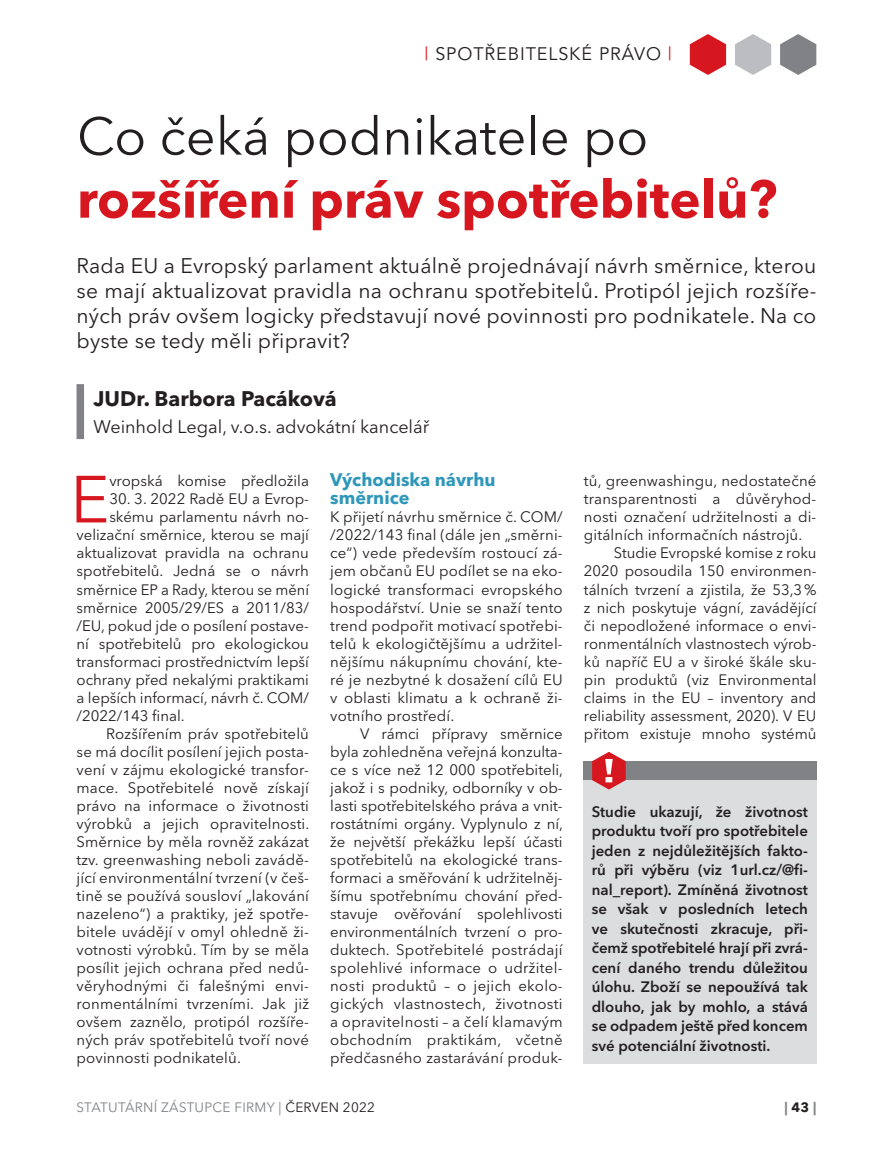
<style>
.page{position:relative;width:893px;height:1149px;background:#fff}
.page>*{position:absolute;margin:0;border:0;box-sizing:border-box;transform-origin:0 0}
.SZ_text_neodsazeny{font:65.85px "Avenir Next LT Pro";color:#d7171f}
.SZ_titul{font:700 52.5px/63px "Avenir Next LT Pro";color:#d7171f}
.SZ_souhrn{font:21px/25.2px "Avenir Next LT Pro";letter-spacing:.01em;color:#231f20;text-align:justify}
.SZ_autor{font:700 21px "Avenir Next LT Pro";color:#231f20}
.SZ_autor_pracoviste{font:18px "Avenir Next LT Pro";color:#231f20}
.SZ_nadpis{font:700 18px/18px "Avenir Next LT Pro";color:#2f97b9}
.SZ_záhlaví{font:18px "Avenir";letter-spacing:.05em;color:#231f20}
.SZ_text{font:15px/18px "Avenir Next LT Pro";letter-spacing:.01em;color:#231f20;text-align:justify}
.SZ_text_neodsazeny-2{font:15px/18px "Avenir Next LT Pro";color:#231f20;text-align:justify}
.SZ_tip{font:600 15px/19.5px "Avenir Next LT Pro";color:#231f20;text-align:justify}
.t1{font:13.5px "Avenir Next LT Pro";letter-spacing:.02em;color:#808285}
.t2{font:700 13.5px "Avenir Next LT Pro";color:#808285}
.s1{color:#d7171f}
.s2{font-weight:400;color:#231f20}
.s3{color:#231f20}
</style>
<div class="page">
<svg style="left:780px;top:34px;width:36px;height:41px"></svg>
<svg style="left:735px;top:34px;width:36px;height:41px"></svg>
<svg style="left:690px;top:34px;width:36px;height:41px"></svg>
<div style="left:77px;top:384px;width:7px;height:55px;background:#808285"></div>
<div style="left:583px;top:779px;width:233px;height:284px;background:#dcdddf"></div>
<div style="left:583px;top:761px;width:233px;height:18px;background:#808285"></div>
<svg style="left:592px;top:751px;width:34px;height:38px"></svg>
<p class="SZ_záhlaví" style="left:424px;top:43px;width:249px"><span class="s1">|</span> SPOTŘEBITELSKÉ PRÁVO <span class="s1">|</span></p>
<p class="SZ_titul" style="left:77px;top:104px;width:702px"><span class="s2">Co čeká podnikatele po </span>rozšíření práv spotřebitelů?</p>
<p class="SZ_souhrn" style="left:77px;top:252px;width:741px">Rada EU a Evropský parlament aktuálně projednávají návrh směrnice, kterou se mají aktualizovat pravidla na ochranu spotřebitelů. Protipól jejich rozšíře&shy;ných práv ovšem logicky představují nové povinnosti pro podnikatele. Na co byste se tedy měli připravit?</p>
<p class="SZ_autor" style="left:94px;top:386px;width:245px">JUDr. Barbora Pacáková</p>
<p class="SZ_autor_pracoviste" style="left:94px;top:415px;width:337px">Weinhold Legal, v.o.s. advokátní kancelář</p>
<p class="SZ_text_neodsazeny" style="left:70px;top:460px;width:40px">E</p>
<p class="SZ_text_neodsazeny-2" style="left:109px;top:472px;width:201px">vropská komise předložila</p>
<p class="SZ_text_neodsazeny-2" style="left:109px;top:490px;width:201px">30. 3. 2022 Radě EU a Evrop-</p>
<p class="SZ_text_neodsazeny-2" style="left:109px;top:508px;width:201px">skému parlamentu návrh no-</p>
<p class="SZ_text_neodsazeny-2" style="left:77px;top:526px;width:234px">velizační směrnice, kterou se mají</p>
<p class="SZ_text_neodsazeny-2" style="left:77px;top:544px;width:234px">aktualizovat pravidla na ochranu</p>
<p class="SZ_text_neodsazeny-2" style="left:77px;top:562px;width:234px">spotřebitelů. Jedná se o návrh</p>
<p class="SZ_text_neodsazeny-2" style="left:77px;top:580px;width:234px">směrnice EP a Rady, kterou se mění</p>
<p class="SZ_text_neodsazeny-2" style="left:77px;top:598px;width:234px">směrnice 2005/29/ES a 2011/83/</p>
<p class="SZ_text_neodsazeny-2" style="left:77px;top:616px;width:234px">/EU, pokud jde o posílení postave-</p>
<p class="SZ_text_neodsazeny-2" style="left:77px;top:634px;width:234px">ní spotřebitelů pro ekologickou</p>
<p class="SZ_text_neodsazeny-2" style="left:77px;top:652px;width:234px">transformaci prostřednictvím lepší</p>
<p class="SZ_text_neodsazeny-2" style="left:77px;top:670px;width:234px">ochrany před nekalými praktikami</p>
<p class="SZ_text_neodsazeny-2" style="left:77px;top:688px;width:234px">a lepších informací, návrh č. COM/</p>
<p class="SZ_text_neodsazeny-2" style="left:77px;top:706px;width:110px">/2022/143 final.</p>
<p class="SZ_text" style="left:77px;top:724px;width:234px;text-indent:30px">Rozšířením práv spotřebitelů se má docílit posílení jejich posta&shy;vení v zájmu ekologické transfor&shy;mace. Spotřebitelé nově získají právo na informace o životnosti výrobků a jejich opravitelnosti.<br>Směrnice by měla rovněž zakázat tzv. greenwashing neboli zavádě&shy;jící environmentální tvrzení (v češ&shy;tině se používá sousloví „lakování nazeleno“) a praktiky, jež spotře&shy;bitele uvádějí v omyl ohledně ži&shy;votnosti výrobků. Tím by se měla posílit jejich ochrana před nedů&shy;věryhodnými či falešnými envi&shy;ronmentálními tvrzeními. Jak již ovšem zaznělo, protipól rozšíře&shy;ných práv spotřebitelů tvoří nové povinnosti podnikatelů.</p>
<p class="SZ_nadpis" style="left:330px;top:471px;width:167px">Východiska návrhu směrnice</p>
<p class="SZ_text_neodsazeny-2" style="left:330px;top:508px;width:234px">K přijetí návrhu směrnice č. COM/ /2022/143 final (dále jen „směrni&shy;ce“) vede především rostoucí zá&shy;jem občanů EU podílet se na eko&shy;logické transformaci evropského hospodářství. Unie se snaží tento trend podpořit motivací spotřebi&shy;telů k ekologičtějšímu a udržitel&shy;nějšímu nákupnímu chování, kte&shy;ré je nezbytné k dosažení cílů EU v oblasti klimatu a k ochraně ži&shy;votního prostředí.</p>
<p class="SZ_text" style="left:330px;top:724px;width:234px;text-indent:30px">V rámci přípravy směrnice byla zohledněna veřejná konzulta&shy;ce s více než 12 000 spotřebiteli, jakož i s podniky, odborníky v ob&shy;lasti spotřebitelského práva a vnit&shy;rostátními orgány. Vyplynulo z ní, že největší překážku lepší účasti spotřebitelů na ekologické trans&shy;formaci a směřování k udržitelněj&shy;šímu spotřebnímu chování před&shy;stavuje ověřování spolehlivosti environmentálních tvrzení o pro&shy;duktech. Spotřebitelé postrádají spolehlivé informace o udržitel&shy;nosti produktů – o jejich ekolo&shy;gických vlastnostech, životnosti a opravitelnosti – a čelí klamavým obchodním praktikám, včetně předčasného zastarávání produk-</p>
<p class="SZ_text" style="left:584px;top:472px;width:234px">tů, greenwashingu, nedostatečné transparentnosti a důvěryhod&shy;nosti označení udržitelnosti a di&shy;gitálních informačních nástrojů.</p>
<p class="SZ_text" style="left:584px;top:544px;width:234px;text-indent:30px">Studie Evropské komise z roku 2020 posoudila 150 environmen&shy;tálních tvrzení a zjistila, že 53,3% z nich poskytuje vágní, zavádějící či nepodložené informace o envi&shy;ronmentálních vlastnostech výrob&shy;ků napříč EU a v široké škále sku&shy;pin produktů (viz Environmental claims in the EU – inventory and reliability assessment, 2020). V EU přitom existuje mnoho systémů</p>
<p class="SZ_tip" style="left:592px;top:801px;width:218px">Studie ukazují, že životnost produktu tvoří pro spotřebitele jeden z nejdůležitějších fakto&shy;rů při výběru (viz 1url.cz/@fi&shy;nal_report). Zmíněná životnost se však v posledních letech ve skutečnosti zkracuje, při&shy;čemž spotřebitelé hrají při zvrá&shy;cení daného trendu důležitou úlohu. Zboží se nepoužívá tak dlouho, jak by mohlo, a stává se odpadem ještě před koncem své potenciální životnosti.</p>
<p class="t1" style="left:77px;top:1098px;width:300px">STATUTÁRNÍ ZÁSTUPCE FIRMY | <span class="s3">ČERVEN 2022</span></p>
<p class="t2" style="left:784px;top:1098px;width:34px">| <span class="s3">43</span> |</p>
</div>
